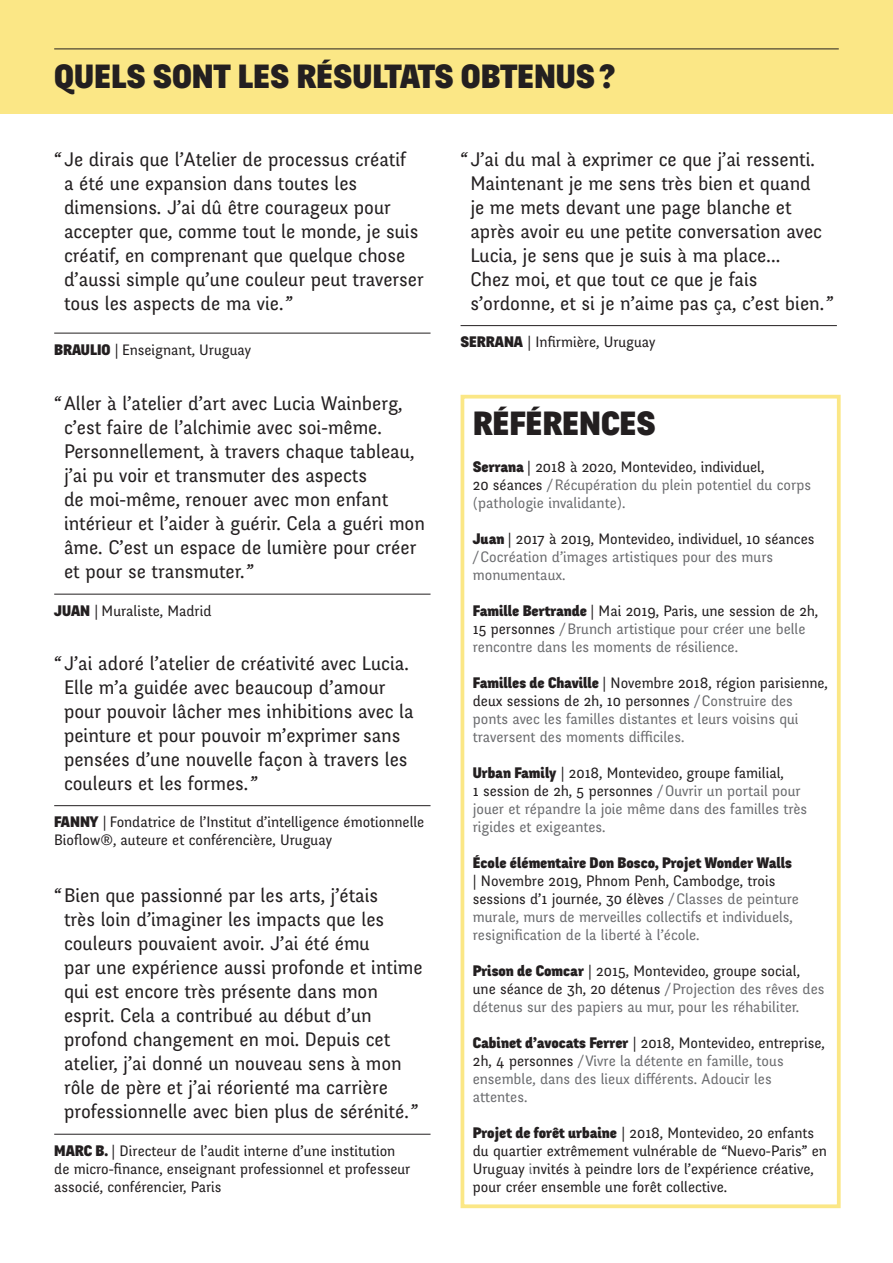
<style>
.page{position:relative;width:893px;height:1263px;background:#fff}
.page>*{position:absolute;margin:0;border:0;box-sizing:border-box;transform-origin:0 0}
.TITRE_WORKSHOPS{font:900 33px "Fengardo Neue";color:#231f20}
.txt_intro{font:19.5px/24px "Fengardo Neue";color:#231f20}
.Style_de_paragraphe{font:15px/18px "Fengardo Neue";color:#6c6d70}
.Style_de_paragraphe-2{font:15px/18px "Fengardo Neue";color:#231f20}
.txt_intro-2{font:15px/18px "Fengardo Neue";color:#6c6d70}
.txt_intro-3{font:15px/18px "Fengardo Neue";color:#231f20}
.s1{font-weight:900}
.s2{font-weight:900;color:#231f20}
.s3{color:#231f20}
.s4{color:#6c6d70}
</style>
<div class="page">
<div style="left:0;top:0;width:893px;height:114px;background:#fbe786"></div>
<hr style="left:54px;top:805px;width:377px;height:1px;background:#231f20">
<hr style="left:54px;top:594px;width:377px;height:1px;background:#231f20">
<hr style="left:54px;top:1134px;width:377px;height:1px;background:#231f20">
<hr style="left:461px;top:325px;width:376px;height:1px;background:#231f20">
<div style="left:461px;top:395px;width:380px;height:813px;border:4px solid #fbe786"></div>
<hr style="left:54px;top:49px;width:785px;height:1px;background:#231f20">
<hr style="left:54px;top:333px;width:377px;height:1px;background:#231f20">
<p class="TITRE_WORKSHOPS" style="left:54px;top:58px;width:562px">QUELS SONT LES RÉSULTATS OBTENUS?</p>
<p class="txt_intro" style="left:64px;top:147px;width:361px;text-indent:-10px">“ Je dirais que l’Atelier de processus créatif<br>a été une expansion dans toutes les dimensions. J’ai dû être courageux pour accepter que, comme tout le monde, je suis créatif, en comprenant que quelque chose d’aussi simple qu’une couleur peut traverser tous les aspects de ma vie.”</p>
<p class="Style_de_paragraphe-2" style="left:54px;top:341px;width:198px"><span class="s1">BRAULIO</span> | Enseignant, Uruguay</p>
<p class="txt_intro" style="left:64px;top:392px;width:362px;text-indent:-10px">“ Aller à l’atelier d’art avec Lucia Wainberg, c’est faire de l’alchimie avec soi-même.<br>Personnellement, à travers chaque tableau, j’ai pu voir et transmuter des aspects<br>de moi-même, renouer avec mon enfant intérieur et l’aider à guérir. Cela a guéri mon âme. C’est un espace de lumière pour créer et pour se transmuter.”</p>
<p class="Style_de_paragraphe-2" style="left:54px;top:602px;width:159px"><span class="s1">JUAN</span> | Muraliste, Madrid</p>
<p class="txt_intro" style="left:64px;top:651px;width:351px;text-indent:-10px">“ J’ai adoré l’atelier de créativité avec Lucia.<br>Elle m’a guidée avec beaucoup d’amour pour pouvoir lâcher mes inhibitions avec la peinture et pour pouvoir m’exprimer sans pensées d’une nouvelle façon à travers les couleurs et les formes.”</p>
<p class="Style_de_paragraphe-2" style="left:54px;top:813px;width:372px"><span class="s1">FANNY</span> | Fondatrice de l’Institut d’intelligence émotionnelle<br>Bioflow®, auteure et conférencière, Uruguay</p>
<p class="txt_intro" style="left:64px;top:884px;width:360px;text-indent:-10px">“ Bien que passionné par les arts, j’étais<br>très loin d’imaginer les impacts que les couleurs pouvaient avoir. J’ai été ému<br>par une expérience aussi profonde et intime qui est encore très présente dans mon esprit. Cela a contribué au début d’un profond changement en moi. Depuis cet atelier, j’ai donné un nouveau sens à mon rôle de père et j’ai réorienté ma carrière professionnelle avec bien plus de sérénité.”</p>
<p class="Style_de_paragraphe-2" style="left:54px;top:1142px;width:358px"><span class="s1">MARC B.</span> | Directeur de l’audit interne d’une institution de micro-finance, enseignant professionnel et professeur associé, conférencier, Paris</p>
<p class="txt_intro" style="left:470px;top:147px;width:365px;text-indent:-10px">“ J’ai du mal à exprimer ce que j’ai ressenti.<br>Maintenant je me sens très bien et quand<br>je me mets devant une page blanche et après avoir eu une petite conversation avec Lucia, je sens que je suis à ma place…<br>Chez moi, et que tout ce que je fais s’ordonne, et si je n’aime pas ça, c’est bien.”</p>
<p class="Style_de_paragraphe-2" style="left:461px;top:333px;width:196px"><span class="s1">SERRANA</span> | Infirmière, Uruguay</p>
<p class="TITRE_WORKSHOPS" style="left:473px;top:405px;width:184px">RÉFÉRENCES</p>
<p class="Style_de_paragraphe" style="left:473px;top:458px;width:340px"><span class="s2">Serrana</span> <span class="s3">| 2018 à 2020, Montevideo, individuel,<br>20 séances</span> /Récupération du plein potentiel du corps (pathologie invalidante).</p>
<p class="Style_de_paragraphe" style="left:473px;top:530px;width:343px"><span class="s2">Juan</span> <span class="s3">| 2017 à 2019, Montevideo, individuel, 10 séances </span>/Cocréation d’images artistiques pour des murs monumentaux.</p>
<p class="Style_de_paragraphe" style="left:473px;top:602px;width:347px"><span class="s2">Famille Bertrande</span> <span class="s3">| Mai 2019, Paris, une session de 2h,<br>15 personnes</span> /Brunch artistique pour créer une belle rencontre dans les moments de résilience.</p>
<p class="Style_de_paragraphe" style="left:473px;top:674px;width:356px"><span class="s2">Familles de Chaville</span> <span class="s3">| Novembre 2018, région parisienne, deux sessions de 2h, 10 personnes</span> /Construire des ponts avec les familles distantes et leurs voisins qui traversent des moments difficiles.</p>
<p class="Style_de_paragraphe" style="left:473px;top:764px;width:336px"><span class="s2">Urban Family</span> <span class="s3">| 2018, Montevideo, groupe familial,<br>1 session de 2h, 5 personnes</span> /Ouvrir un portail pour jouer et répandre la joie même dans des familles très rigides et exigeantes.</p>
<p class="Style_de_paragraphe" style="left:473px;top:854px;width:328px"><span class="s2">École élémentaire Don Bosco, Projet Wonder Walls </span><span class="s3">| Novembre 2019, Phnom Penh, Cambodge, trois sessions d’1 journée, 30 élèves</span> /Classes de peinture murale, murs de merveilles collectifs et individuels, resignification de la liberté à l’école.</p>
<p class="txt_intro-2" style="left:473px;top:962px;width:353px"><span class="s2">Prison de Comcar</span> <span class="s3">| 2015, Montevideo, groupe social, une séance de 3h, 20 détenus</span> /Projection des rêves des détenus sur des papiers au mur, pour les réhabiliter.</p>
<p class="txt_intro-2" style="left:473px;top:1034px;width:353px"><span class="s2">Cabinet d’avocats Ferrer</span> <span class="s3">| 2018, Montevideo, entreprise, 2h, 4 personnes</span> /Vivre la détente en famille, tous ensemble, dans des lieux différents. Adoucir les attentes.</p>
<p class="txt_intro-3" style="left:473px;top:1124px;width:356px"><span class="s1">Projet de forêt urbaine</span> | 2018, Montevideo, 20 enfants du quartier extrêmement vulnérable de “Nuevo-Paris” en Uruguay <span class="s4">i</span>nvités à peindre lors de l’expérience créative, pour créer ensemble une forêt collective.</p>
</div>
